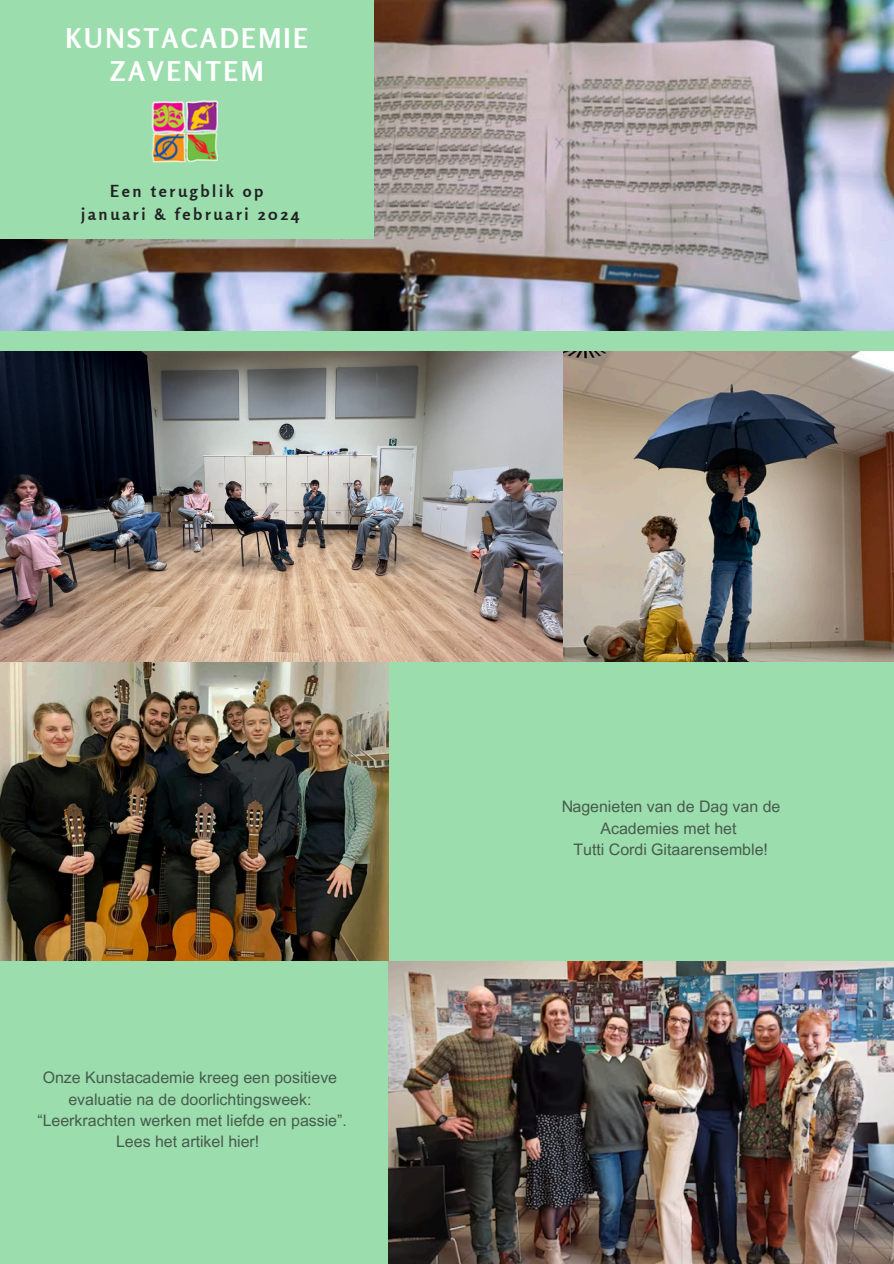
<style>
.page{position:relative;width:894px;height:1264px;background:#fff}
.page>*{position:absolute;margin:0;border:0;box-sizing:border-box;transform-origin:0 0}
.t1{font:700 27px/32.7px "Rosario";letter-spacing:.09em;color:#fff;text-align:center}
.t2{font:700 16.5px/22.5px "Rosario";letter-spacing:.16em;color:#212122;text-align:center}
.t3{font:15.9px/21.3px "Arial MT Pro";color:#181415;text-align:center}
</style>
<div class="page">
<img style="left:0;top:0;width:893px;height:332px">
<div style="left:0;top:0;width:374px;height:238px;background:#9cddae"></div>
<div style="left:373px;top:456px;width:520px;height:586px;background:#9cddae"></div>
<div style="left:0;top:949px;width:501px;height:314px;background:#9cddae"></div>
<div style="left:0;top:332px;width:893px;height:19px;background:#9cddae"></div>
<img style="left:151px;top:100px;width:68px;height:63px">
<img style="left:0;top:662px;width:388px;height:298px">
<img style="left:562px;top:351px;width:331px;height:311px">
<img style="left:0;top:351px;width:562px;height:311px">
<img style="left:388px;top:961px;width:505px;height:301px">
<p class="t1" style="left:66px;top:22px;width:244px">KUNSTACADEMIE<br>ZAVENTEM</p>
<p class="t2" style="left:81px;top:180px;width:219px">Een terugblik op januari &amp; februari 2024</p>
<p class="t3" style="left:37px;top:1068px;width:311px">Onze Kunstacademie kreeg een positieve evaluatie na de doorlichtingsweek: “Leerkrachten werken met liefde en passie”.<br>Lees het artikel hier!</p>
<p class="t3" style="left:561px;top:798px;width:221px">Nagenieten van de Dag van de<br>Academies met het<br>Tutti Cordi Gitaarensemble!</p>
</div>
